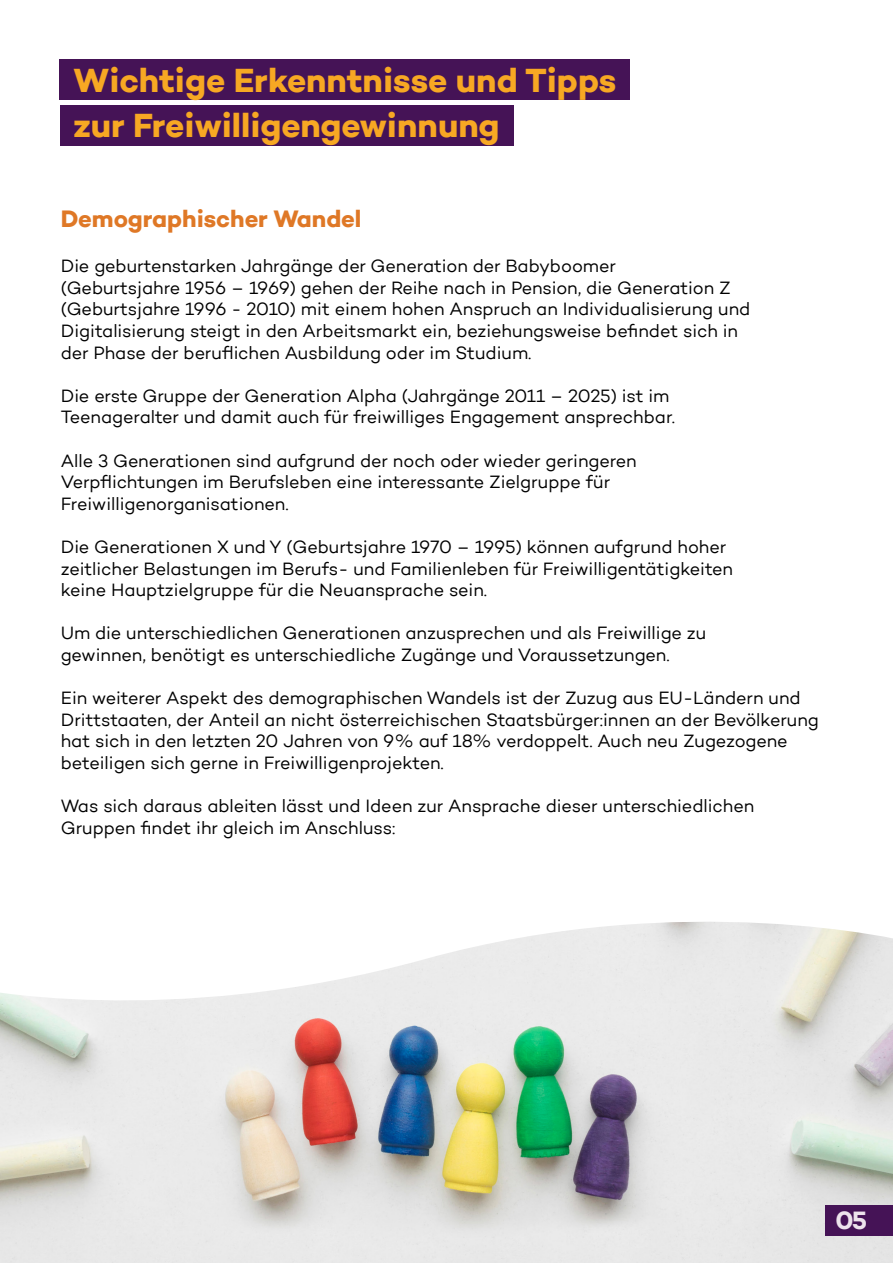
<style>
.page{position:relative;width:893px;height:1263px;background:#fff}
.page>*{position:absolute;margin:0;border:0;box-sizing:border-box;transform-origin:0 0}
.t1{font:700 33.75px/45px "Campton TT";color:#f7a823}
.t2{font:700 25.35px "Campton TT";color:#ede3ec}
.t3{font:700 24px "Campton TT";letter-spacing:-.005em;color:#df7826}
.t4{font:18px/21.6px "Campton TT";letter-spacing:-.005em;color:#000}
</style>
<div class="page">
<img style="left:0;top:1031px;width:893px;height:232px">
<div style="left:60px;top:105px;width:453px;height:41px;background:#451356"></div>
<div style="left:60px;top:60px;width:570px;height:40px;background:#451356"></div>
<svg style="left:0;top:922px;width:893px;height:109px;fill:#ebebeb"></svg>
<div style="left:826px;top:1205px;width:67px;height:30px;background:#451356"></div>
<h1 class="t1" style="left:74px;top:57px;width:544px">Wichtige Erkenntnisse und Tipps zur Freiwilligengewinnung</h1>
<h3 class="t3" style="left:61px;top:204px;width:302px">Demographischer Wandel</h3>
<p class="t4" style="left:61px;top:255px;width:691px">Die geburtenstarken Jahrgänge der Generation der Babyboomer<br>(Geburtsjahre 1956 – 1969) gehen der Reihe nach in Pension, die Generation Z (Geburtsjahre 1996 - 2010) mit einem hohen Anspruch an Individualisierung und Digitalisierung steigt in den Arbeitsmarkt ein, beziehungsweise befindet sich in der Phase der beruflichen Ausbildung oder im Studium.</p>
<p class="t4" style="left:61px;top:384px;width:616px">Die erste Gruppe der Generation Alpha (Jahrgänge 2011 – 2025) ist im<br>Teenageralter und damit auch für freiwilliges Engagement ansprechbar.</p>
<p class="t4" style="left:61px;top:449px;width:577px">Alle 3 Generationen sind aufgrund der noch oder wieder geringeren<br>Verpflichtungen im Berufsleben eine interessante Zielgruppe für<br>Freiwilligenorganisationen.</p>
<p class="t4" style="left:61px;top:536px;width:674px">Die Generationen X und Y (Geburtsjahre 1970 – 1995) können aufgrund hoher zeitlicher Belastungen im Berufs- und Familienleben für Freiwilligentätigkeiten keine Hauptzielgruppe für die Neuansprache sein.</p>
<p class="t4" style="left:61px;top:622px;width:647px">Um die unterschiedlichen Generationen anzusprechen und als Freiwillige zu gewinnen, benötigt es unterschiedliche Zugänge und Voraussetzungen.</p>
<p class="t4" style="left:61px;top:687px;width:760px">Ein weiterer Aspekt des demographischen Wandels ist der Zuzug aus EU-Ländern und Drittstaaten, der Anteil an nicht österreichischen Staatsbürger:innen an der Bevölkerung hat sich in den letzten 20 Jahren von 9% auf 18% verdoppelt. Auch neu Zugezogene beteiligen sich gerne in Freiwilligenprojekten.</p>
<p class="t4" style="left:61px;top:795px;width:695px">Was sich daraus ableiten lässt und Ideen zur Ansprache dieser unterschiedlichen<br>Gruppen findet ihr gleich im Anschluss:</p>
<h2 class="t2" style="left:835px;top:1204px;width:33px">05</h2>
</div>
